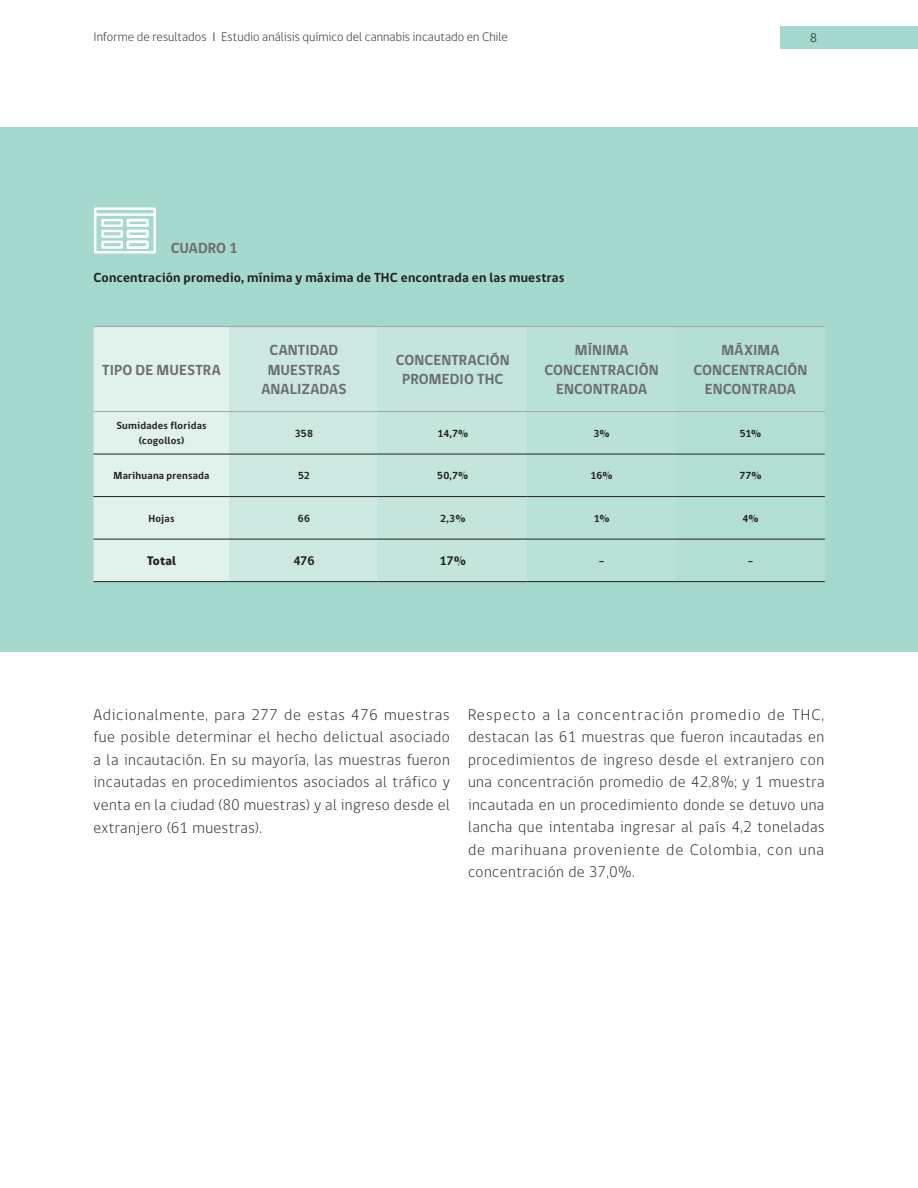
<style>
.page{position:relative;width:918px;height:1188px;background:#fff}
.page>*{position:absolute;margin:0;border:0;box-sizing:border-box;transform-origin:0 0}
.t1{font:300 15.75px/22.5px "gob CL";letter-spacing:.03em;color:#231f20;text-align:justify}
.t2{font:700 15px/19.5px "gob CL";letter-spacing:.005em;color:#6c6d70;text-align:center}
.t3{font:700 13.5px "gob CL";letter-spacing:.015em;color:#231f20}
.t4{font:300 12.75px "gob CL";letter-spacing:.005em;color:#231f20}
.t5{font:700 12.75px "gob CL";color:#231f20}
.t6{font:800 12.75px "gob CL";letter-spacing:.01em;color:#231f20}
.t7{font:300 12.75px "Fira Sans";color:#231f20}
.t8{font:700 10.5px/15px "gob CL";letter-spacing:.02em;color:#231f20;text-align:center}
.s1{font-family:"Fira Sans";font-weight:200;font-size:16.5px}
</style>
<div class="page">
<div style="left:0;top:128px;width:918px;height:524px;background:#a5d9cd"></div>
<svg style="left:94px;top:207px;width:62px;height:47px"></svg>
<svg style="left:94px;top:327px;width:731px;height:254px"></svg>
<hr style="left:94px;top:454px;width:136px;height:1px;background:#231f20">
<hr style="left:230px;top:454px;width:148px;height:1px;background:#231f20">
<hr style="left:378px;top:454px;width:149px;height:1px;background:#231f20">
<hr style="left:527px;top:454px;width:149px;height:1px;background:#231f20">
<hr style="left:676px;top:454px;width:149px;height:1px;background:#231f20">
<hr style="left:94px;top:496px;width:136px;height:1px;background:#231f20">
<hr style="left:230px;top:496px;width:148px;height:1px;background:#231f20">
<hr style="left:378px;top:496px;width:149px;height:1px;background:#231f20">
<hr style="left:94px;top:539px;width:136px;height:1px;background:#231f20">
<hr style="left:230px;top:539px;width:148px;height:1px;background:#231f20">
<hr style="left:378px;top:539px;width:149px;height:1px;background:#231f20">
<hr style="left:94px;top:581px;width:136px;height:1px;background:#231f20">
<hr style="left:230px;top:581px;width:148px;height:1px;background:#231f20">
<hr style="left:378px;top:581px;width:149px;height:1px;background:#231f20">
<hr style="left:527px;top:496px;width:149px;height:1px;background:#231f20">
<hr style="left:527px;top:539px;width:149px;height:1px;background:#231f20">
<hr style="left:527px;top:581px;width:149px;height:1px;background:#231f20">
<hr style="left:676px;top:496px;width:149px;height:1px;background:#231f20">
<hr style="left:676px;top:539px;width:149px;height:1px;background:#231f20">
<hr style="left:676px;top:581px;width:149px;height:1px;background:#231f20">
<hr style="left:94px;top:326px;width:136px;height:1px;background:#a8a9ad">
<hr style="left:230px;top:326px;width:148px;height:1px;background:#a8a9ad">
<hr style="left:378px;top:326px;width:149px;height:1px;background:#a8a9ad">
<hr style="left:527px;top:326px;width:149px;height:1px;background:#a8a9ad">
<hr style="left:676px;top:326px;width:149px;height:1px;background:#a8a9ad">
<hr style="left:94px;top:411px;width:136px;height:1px;background:#a8a9ad">
<hr style="left:230px;top:411px;width:148px;height:1px;background:#a8a9ad">
<hr style="left:378px;top:411px;width:149px;height:1px;background:#a8a9ad">
<hr style="left:527px;top:411px;width:149px;height:1px;background:#a8a9ad">
<hr style="left:676px;top:411px;width:149px;height:1px;background:#a8a9ad">
<div style="left:780px;top:26px;width:138px;height:23px;background:#a5d9cd"></div>
<p class="t4" style="left:94px;top:28px;width:416px">Informe de resultados <span class="s1">ı</span> Estudio análisis químico del cannabis incautado en Chile</p>
<p class="t7" style="left:810px;top:28px;width:8px">8</p>
<p class="t2" style="left:171px;top:238px;width:69px">CUADRO 1</p>
<p class="t3" style="left:94px;top:268px;width:472px">Concentración promedio, mínima y máxima de THC encontrada en las muestras</p>
<p class="t2" style="left:102px;top:360px;width:120px">TIPO DE MUESTRA</p>
<p class="t2" style="left:261px;top:341px;width:87px">CANTIDAD<br>MUESTRAS<br>ANALIZADAS</p>
<p class="t2" style="left:396px;top:351px;width:116px">CONCENTRACIÓN<br>PROMEDIO THC</p>
<p class="t2" style="left:545px;top:341px;width:116px">MÍNIMA<br>CONCENTRACIÓN<br>ENCONTRADA</p>
<p class="t2" style="left:693px;top:341px;width:116px">MÁXIMA<br>CONCENTRACIÓN<br>ENCONTRADA</p>
<p class="t8" style="left:116px;top:419px;width:92px">Sumidades floridas (cogollos)</p>
<p class="t8" style="left:295px;top:426px;width:20px">358</p>
<p class="t8" style="left:437px;top:426px;width:32px">14,7%</p>
<p class="t8" style="left:594px;top:426px;width:18px">3%</p>
<p class="t8" style="left:740px;top:426px;width:23px">51%</p>
<p class="t8" style="left:113px;top:469px;width:98px">Marihuana prensada</p>
<p class="t8" style="left:298px;top:469px;width:13px">52</p>
<p class="t8" style="left:437px;top:469px;width:33px">50,7%</p>
<p class="t8" style="left:591px;top:469px;width:24px">16%</p>
<p class="t8" style="left:739px;top:469px;width:24px">77%</p>
<p class="t8" style="left:149px;top:511px;width:27px">Hojas</p>
<p class="t8" style="left:298px;top:511px;width:14px">66</p>
<p class="t8" style="left:440px;top:511px;width:27px">2,3%</p>
<p class="t8" style="left:594px;top:511px;width:17px">1%</p>
<p class="t8" style="left:742px;top:511px;width:18px">4%</p>
<p class="t6" style="left:147px;top:552px;width:31px">Total</p>
<p class="t5" style="left:293px;top:552px;width:23px">476</p>
<p class="t5" style="left:439px;top:552px;width:28px">17%</p>
<p class="t5" style="left:599px;top:552px;width:8px">-</p>
<p class="t5" style="left:747px;top:552px;width:8px">-</p>
<p class="t1" style="left:94px;top:704px;width:358px">Adicionalmente, para 277 de estas 476 muestras fue posible determinar el hecho delictual asociado a la incautación. En su mayoría, las muestras fueron incautadas en procedimientos asociados al tráfico y venta en la ciudad (80 muestras) y al ingreso desde el extranjero (61 muestras).</p>
<p class="t1" style="left:468px;top:704px;width:358px">Respecto a la concentración promedio de THC, destacan las 61 muestras que fueron incautadas en procedimientos de ingreso desde el extranjero con una concentración promedio de 42,8%; y 1 muestra incautada en un procedimiento donde se detuvo una lancha que intentaba ingresar al país 4,2 toneladas de marihuana proveniente de Colombia, con una concentración de 37,0%.</p>
</div>
